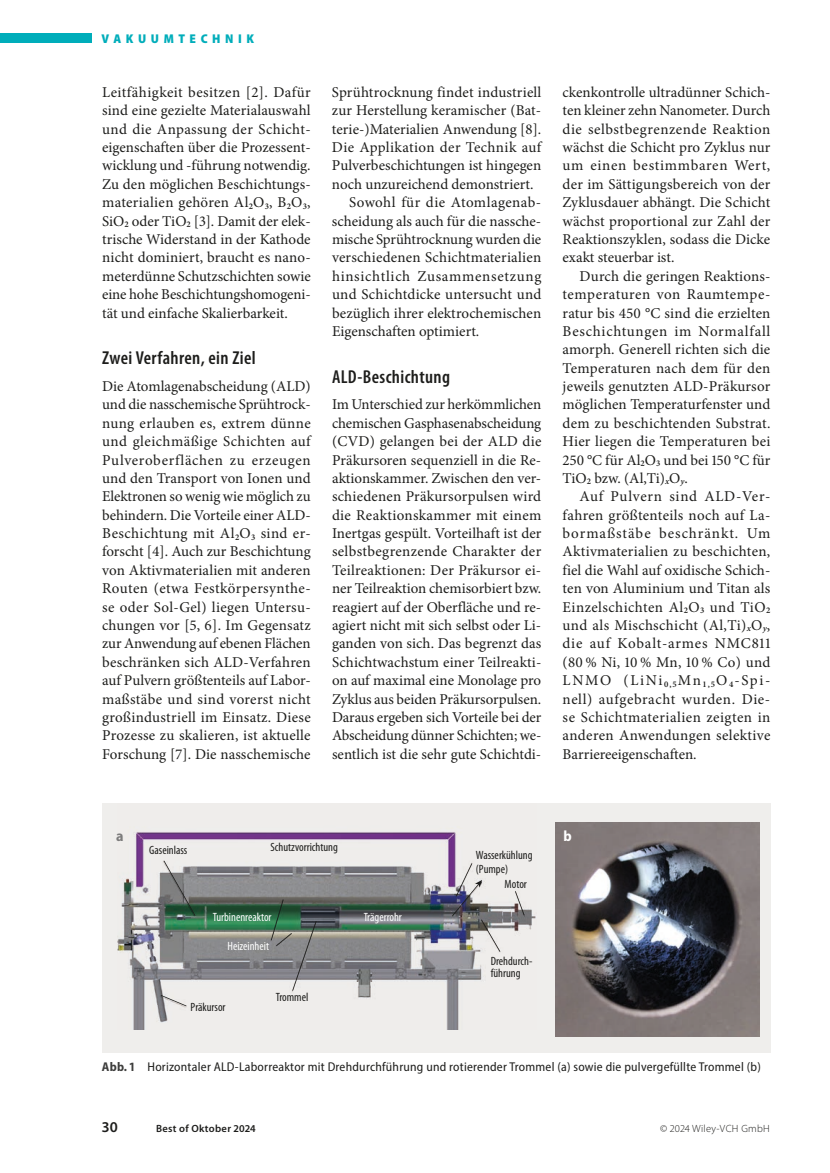
<style>
.page{position:relative;width:830px;height:1173px;background:#fff}
.page>*{position:absolute;margin:0;border:0;box-sizing:border-box;transform-origin:0 0}
.t1{font:600 condensed 18.75px "Myriad Pro";letter-spacing:.02em;color:#1d1d1b}
.t2{font:15px/18.3px "Minion Pro";letter-spacing:.005em;color:#1d1d1b;text-align:justify}
.t3{font:15px "Minion Pro";letter-spacing:.025em;color:#1d1d1b}
.t4{font:15px "Minion Pro";letter-spacing:.05em;color:#1d1d1b}
.t5{font:600 15px "Myriad Pro";color:#1d1d1b}
.t6{font:700 semi-condensed 15px "Myriad Pro";color:#7c7c7c}
.t7{font:700 semi-condensed 15px "Myriad Pro";color:#fff}
.t8{font:semi-condensed 12.75px "Myriad Pro";letter-spacing:.02em;color:#1d1d1b}
.t9{font:900 semi-condensed 12.75px "Myriad Pro";letter-spacing:.36em;color:#00adba}
.t10{font:condensed 12px/14.2px "Myriad Pro";color:#1d1d1b}
.t11{font:condensed 12px "Myriad Pro";color:#fff}
.t12{font:300 10.5px "Myriad Pro";letter-spacing:.03em;color:#1d1d1b}
.t13{font:600 10.5px "Myriad Pro";letter-spacing:.03em;color:#1d1d1b}
.s1{font-weight:700;color:#3d3d3c}
</style>
<div class="page">
<div style="left:0;top:33px;width:91px;height:10px;background:#00adba"></div>
<div style="left:102px;top:803px;width:668px;height:249px;background:#efeeec"></div>
<img style="left:117px;top:832px;width:419px;height:198px">
<img style="left:555px;top:823px;width:204px;height:214px">
<svg style="left:163px;top:860px;width:32px;height:56px"></svg>
<svg style="left:161px;top:995px;width:25px;height:11px"></svg>
<svg style="left:271px;top:899px;width:45px;height:92px;background:#78847d"></svg>
<svg style="left:452px;top:863px;width:48px;height:89px"></svg>
<svg style="left:514px;top:891px;width:10px;height:24px"></svg>
<p class="t9" style="left:102px;top:30px;width:154px">VAKUUMTECHNIK</p>
<p class="t2" style="left:102px;top:83px;width:210px">Leitfähigkeit besitzen [2]. Dafür sind eine gezielte Materialauswahl und die Anpassung der Schicht&shy;eigenschaften über die Prozessent&shy;wicklung und -führung notwendig.<br>Zu den möglichen Beschichtungs&shy;materialien gehören Al<sub>2</sub>O<sub>3</sub>, B<sub>2</sub>O<sub>3</sub>, SiO<sub>2</sub> oder TiO<sub>2</sub> [3]. Damit der elek&shy;trische Widerstand in der Kathode nicht dominiert, braucht es nano&shy;meterdünne Schutzschichten sowie eine hohe Beschichtungshomogeni&shy;tät und einfache Skalierbarkeit.</p>
<p class="t1" style="left:102px;top:347px;width:155px">Zwei Verfahren, ein Ziel</p>
<p class="t2" style="left:102px;top:377px;width:210px">Die Atomlagenabscheidung (ALD) und die nasschemische Sprühtrock&shy;nung erlauben es, extrem dünne und gleichmäßige Schichten auf Pulveroberflächen zu erzeugen und den Transport von Ionen und Elektronen so wenig wie möglich zu behindern. Die Vorteile einer ALD-Beschichtung mit Al<sub>2</sub>O<sub>3</sub> sind er&shy;forscht [4]. Auch zur Beschichtung von Aktivmaterialien mit anderen Routen (etwa Festkörpersynthe&shy;se oder Sol-Gel) liegen Untersu&shy;chungen vor [5, 6]. Im Gegensatz zur Anwendung auf ebenen Flächen beschränken sich ALD-Verfahren auf Pulvern größtenteils auf Labor&shy;maßstäbe und sind vorerst nicht großindustriell im Einsatz. Diese Prozesse zu skalieren, ist aktuelle Forschung [7]. Die nasschemische</p>
<p class="t2" style="left:332px;top:83px;width:211px">Sprühtrocknung findet industriell</p>
<p class="t2" style="left:332px;top:101px;width:211px">zur Herstellung keramischer (Bat-</p>
<p class="t2" style="left:332px;top:120px;width:211px">terie-)Materialien Anwendung [8].</p>
<p class="t3" style="left:332px;top:137px;width:211px">Die Applikation der Technik auf</p>
<p class="t2" style="left:332px;top:157px;width:211px">Pulverbeschichtungen ist hingegen</p>
<p class="t2" style="left:332px;top:175px;width:203px">noch unzureichend demonstriert.</p>
<p class="t3" style="left:349px;top:192px;width:194px">Sowohl für die Atomlagenab-</p>
<p class="t2" style="left:332px;top:212px;width:211px">scheidung als auch für die nassche-</p>
<p class="t2" style="left:332px;top:230px;width:211px">mische Sprühtrocknung wurden die</p>
<p class="t2" style="left:332px;top:248px;width:211px">verschiedenen Schichtmaterialien</p>
<p class="t4" style="left:332px;top:266px;width:211px">hinsichtlich Zusammensetzung</p>
<p class="t2" style="left:332px;top:285px;width:211px">und Schichtdicke untersucht und</p>
<p class="t2" style="left:332px;top:304px;width:211px">bezüglich ihrer elektrochemischen</p>
<p class="t2" style="left:332px;top:322px;width:149px">Eigenschaften optimiert.</p>
<p class="t1" style="left:332px;top:365px;width:119px">ALD-Beschichtung</p>
<p class="t2" style="left:332px;top:395px;width:211px">Im Unterschied zur herkömmlichen chemischen Gasphasenabscheidung (CVD) gelangen bei der ALD die Präkursoren sequenziell in die Re&shy;aktionskammer. Zwischen den ver&shy;schiedenen Präkursorpulsen wird die Reaktionskammer mit einem Inertgas gespült. Vorteilhaft ist der selbstbegren zende Charakter der Teilreaktionen: Der Präkursor ei&shy;ner Teilreaktion chemisorbiert bzw. reagiert auf der Oberfläche und re&shy;agiert nicht mit sich selbst oder Li&shy;ganden von sich. Das begrenzt das Schichtwachstum einer Teilreakti&shy;on auf maximal eine Monolage pro Zyklus aus beiden Präkursorpulsen.<br>Daraus ergeben sich Vorteile bei der Abscheidung dünner Schichten; we&shy;sentlich ist die sehr gute Schichtdi-</p>
<p class="t2" style="left:562px;top:83px;width:209px">ckenkontrolle ultra dünner Schich&shy;ten kleiner zehn Nanometer. Durch die selbstbegrenzende Reaktion wächst die Schicht pro Zyklus nur um einen bestimmbaren Wert, der im Sättigungsbereich von der Zyklusdauer abhängt. Die Schicht wächst proportional zur Zahl der Reaktionszyklen, sodass die Dicke exakt steuerbar ist.</p>
<p class="t2" style="left:562px;top:267px;width:209px;text-indent:17px">Durch die geringen Reaktions&shy;temperaturen von Raumtempe&shy;ratur bis 450 °C sind die erzielten Beschichtungen im Normalfall amorph. Generell richten sich die Temperaturen nach dem für den jeweils genutzten ALD-Präkursor möglichen Temperaturfenster und dem zu beschichtenden Substrat.<br>Hier liegen die Temperaturen bei 250 °C für Al<sub>2</sub>O<sub>3</sub> und bei 150 °C für TiO<sub>2</sub> bzw. (Al,Ti)<sub>x</sub>O<sub>y</sub>.</p>
<p class="t2" style="left:562px;top:487px;width:209px;text-indent:17px">Auf Pulvern sind ALD-Ver&shy;fahren größtenteils noch auf La&shy;bormaßstäbe beschränkt. Um Aktivmaterialien zu beschichten, fiel die Wahl auf oxidische Schich&shy;ten von Aluminium und Titan als Einzelschichten Al<sub>2</sub>O<sub>3</sub> und TiO<sub>2 </sub>und als Mischschicht (Al,Ti)<sub>x</sub>O<sub>y</sub>, die auf Kobalt-armes NMC811 (80 % Ni, 10 % Mn, 10 % Co) und LNMO (LiNi<sub>0,5</sub>Mn<sub>1,5</sub>O<sub>4</sub>-Spi&shy;nell) aufgebracht wurden. Die&shy;se Schichtmaterialien zeigten in anderen Anwendungen selektive Barriereeigenschaften.</p>
<p class="t6" style="left:116px;top:826px;width:9px">a</p>
<p class="t7" style="left:563px;top:826px;width:10px">b</p>
<p class="t10" style="left:149px;top:842px;width:40px">Gaseinlass</p>
<p class="t10" style="left:270px;top:839px;width:69px">Schutzvorrichtung</p>
<p class="t10" style="left:475px;top:848px;width:58px">Wasserkühlung (Pumpe)</p>
<p class="t10" style="left:504px;top:877px;width:24px">Motor</p>
<p class="t11" style="left:213px;top:910px;width:60px">Turbinenreaktor</p>
<p class="t11" style="left:363px;top:910px;width:40px">Trägerrohr</p>
<p class="t11" style="left:227px;top:938px;width:43px">Heizeinheit</p>
<p class="t10" style="left:190px;top:999px;width:36px">Präkursor</p>
<p class="t10" style="left:276px;top:989px;width:34px">Trommel</p>
<p class="t10" style="left:490px;top:955px;width:43px;line-height:12px">Drehdurch&shy;führung</p>
<p class="t8" style="left:102px;top:1059px;width:660px"><span class="s1">Abb. 1</span> Horizontaler ALD-Laborreaktor mit Drehdurchführung und rotierender Trommel (a) sowie die pulvergefüllte Trommel (b)</p>
<p class="t5" style="left:102px;top:1117px;width:17px">30</p>
<p class="t13" style="left:156px;top:1121px;width:101px">Best of Oktober 2024</p>
<p class="t12" style="left:660px;top:1122px;width:111px">© 2024 Wiley-VCH GmbH</p>
</div>
